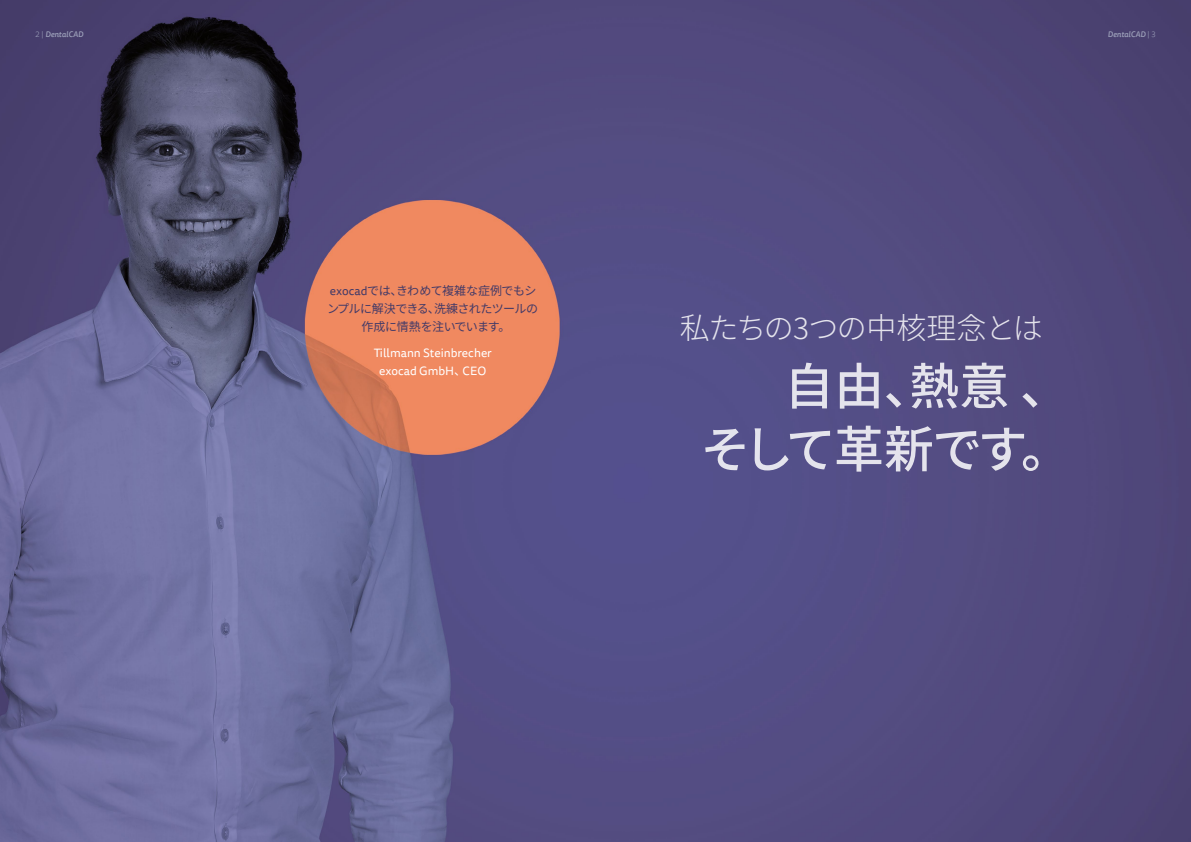
<style>
.page{position:relative;width:1191px;height:842px;background:#fff}
.page>*{position:absolute;margin:0;border:0;box-sizing:border-box;transform-origin:0 0}
.t1{font:500 50px/63px "Source Han Sans JP";letter-spacing:-.035em;color:#fff;text-align:right}
.t2{font:300 30px "Source Han Sans JP";letter-spacing:-.03em;color:#fff}
.t3{font:12px/18px "Source Han Sans JP";letter-spacing:-.035em;color:#433a67;text-align:center}
.t4{font:12px/18px "Tisa Sans Pro";color:#fff;text-align:center}
.t5{font:italic 500 8px "Tisa Sans Pro";color:#9ca0b9}
.s1{font-weight:300;font-style:normal}
.s2{font-family:"Tisa Sans Pro"}
.s3{font-family:"Source Han Sans JP"}
</style>
<div class="page">
<img style="left:0;top:0;width:1191px;height:842px">
<p class="t5" style="left:36px;top:28px;width:49px"><span class="s1">2 |</span> DentalCAD</p>
<p class="t5" style="left:1107px;top:28px;width:50px">DentalCAD <span class="s1">| 3</span></p>
<p class="t3" style="left:327px;top:281px;width:212px"><span class="s2">exocad</span>では、きわめて複雑な症例でもシンプルに解決できる、洗練されたツールの作成に情熱を注いでいます。</p>
<p class="t4" style="left:374px;top:344px;width:120px">Tillmann Steinbrecher exocad GmbH<span class="s3">、</span>CEO</p>
<h2 class="t2" style="left:679px;top:311px;width:365px">私たちの3つの中核理念とは</h2>
<h1 class="t1" style="left:700px;top:356px;width:372px">自由、熱意 、<br>そして革新です。</h1>
</div>
